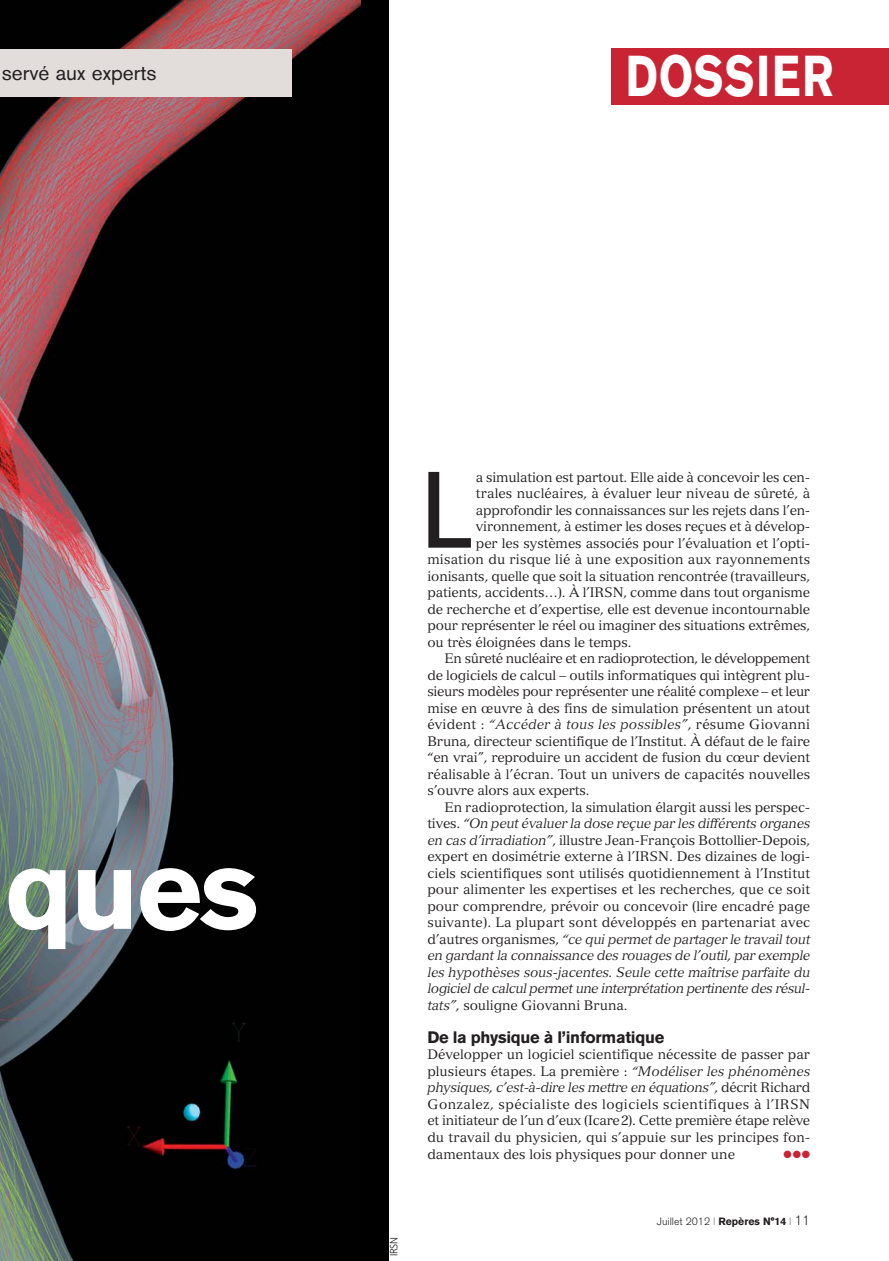
<style>
.page{position:relative;width:889px;height:1261px;background:#fff}
.page>*{position:absolute;margin:0;border:0;box-sizing:border-box;transform-origin:0 0}
.t1{font:700 112.5px "Akzidenz Grotesk BE";color:#fff}
.t2{font:108.45px "Frutiger";color:#231f20}
.t3{font:700 57px "Akzidenz Grotesk BE";letter-spacing:.03em;color:#fff;scale:.77 1}
.t4{font:21px "Akzidenz Grotesk BE";color:#231f20}
.t5{font:700 16.5px "Akzidenz Grotesk BE";letter-spacing:-.015em;color:#231f20}
.t6{font:13.5px/16.5px "Versailles";letter-spacing:-.01em;color:#231f20;text-align:justify}
.t7{font:italic 13.5px "Versailles";letter-spacing:-.015em;color:#231f20}
.t8{font:13.5px "Versailles";letter-spacing:.015em;color:#231f20}
.t9{font:italic 13.5px "Versailles";letter-spacing:.015em;color:#231f20}
.t10{font:13.5px "Versailles";letter-spacing:.01em;color:#231f20}
.t11{font:300 10.5px "Akzidenz Grotesk BE";color:#231f20}
.t12{font:300 10.5px "Frutiger";color:#231f20}
.t13{font:10.5px "Zapf Dingbats ITC";color:#c82434}
.s1{font-style:normal}
.s2{font-style:italic}
.s3{color:#808285}
.s4{font-weight:700}
.s5{font-size:13.5px}
</style>
<div class="page">
<div style="left:0;top:0;width:388px;height:1260px;background:#000"></div>
<img style="left:0;top:1px;width:360px;height:1259px">
<div style="left:0;top:49px;width:292px;height:47px;background:#e2ddda"></div>
<div style="left:611px;top:49px;width:278px;height:56px;background:#c92434"></div>
<h3 class="t4" style="left:2px;top:65px;width:156px">servé aux experts</h3>
<h3 class="t3" style="left:626px;top:56px;width:271px">DOSSIER</h3>
<h1 class="t1" style="left:5px;top:849px;width:255px">ques</h1>
<p class="t12" style="left:390px;top:1256px;width:21px;rotate:-90deg">IRSN</p>
<h2 class="t2" style="left:419px;top:466px;width:56px">L</h2>
<p class="t6" style="left:476px;top:470px;width:336px">a simulation est partout. Elle aide à concevoir les cen-</p>
<p class="t6" style="left:476px;top:486px;width:336px">trales nucléaires, à évaluer leur niveau de sûreté, à</p>
<p class="t6" style="left:476px;top:503px;width:336px">approfondir les connaissances sur les rejets dans l’en-</p>
<p class="t6" style="left:476px;top:519px;width:336px">vironnement, à estimer les doses reçues et à dévelop-</p>
<p class="t6" style="left:476px;top:536px;width:336px">per les systèmes associés pour l’évaluation et l’opti-</p>
<p class="t10" style="left:427px;top:554px;width:384px">misation du risque lié à une exposition aux rayonnements</p>
<p class="t6" style="left:427px;top:569px;width:384px">ionisants, quelle que soit la situation rencontrée (travailleurs,</p>
<p class="t6" style="left:427px;top:585px;width:384px">patients, accidents…). À l’IRSN, comme dans tout organisme</p>
<p class="t6" style="left:427px;top:602px;width:384px">de recherche et d’expertise, elle est devenue incontournable</p>
<p class="t6" style="left:427px;top:618px;width:384px">pour représenter le réel ou imaginer des situations extrêmes,</p>
<p class="t6" style="left:427px;top:635px;width:206px">ou très éloignées dans le temps.</p>
<p class="t6" style="left:444px;top:651px;width:367px">En sûreté nucléaire et en radioprotection, le développement</p>
<p class="t6" style="left:427px;top:668px;width:384px">de logiciels de calcul – outils informatiques qui intègrent plu-</p>
<p class="t6" style="left:427px;top:684px;width:384px">sieurs modèles pour représenter une réalité complexe – et leur</p>
<p class="t6" style="left:427px;top:701px;width:384px">mise en œuvre à des fins de simulation présentent un atout</p>
<p class="t9" style="left:427px;top:719px;width:384px"><span class="s1">évident :</span> “Accéder à tous les possibles”<span class="s1">, résume Giovanni</span></p>
<p class="t6" style="left:427px;top:734px;width:384px">Bruna, directeur scientifique de l’Institut. À défaut de le faire</p>
<p class="t6" style="left:427px;top:750px;width:384px">“en vrai”, reproduire un accident de fusion du cœur devient</p>
<p class="t6" style="left:427px;top:767px;width:384px">réalisable à l’écran. Tout un univers de capacités nouvelles</p>
<p class="t6" style="left:427px;top:783px;width:164px">s’ouvre alors aux experts.</p>
<p class="t6" style="left:444px;top:800px;width:367px">En radioprotection, la simulation élargit aussi les perspec-</p>
<p class="t7" style="left:427px;top:818px;width:384px"><span class="s1">tives.</span> “On peut évaluer la dose reçue par les différents organes</p>
<p class="t6" style="left:427px;top:833px;width:384px"><span class="s2">en cas d’irradiation”</span>, illustre Jean-François Bottollier-Depois,</p>
<p class="t6" style="left:427px;top:849px;width:384px">expert en dosimétrie externe à l’IRSN. Des dizaines de logi-</p>
<p class="t6" style="left:427px;top:866px;width:384px">ciels scientifiques sont utilisés quotidiennement à l’Institut</p>
<p class="t6" style="left:427px;top:882px;width:384px">pour alimenter les expertises et les recherches, que ce soit</p>
<p class="t6" style="left:427px;top:899px;width:384px">pour comprendre, prévoir ou concevoir (lire encadré page</p>
<p class="t8" style="left:427px;top:917px;width:384px">suivante). La plupart sont développés en partenariat avec</p>
<p class="t7" style="left:427px;top:934px;width:384px"><span class="s1">d’autres organismes,</span> “ce qui permet de partager le travail tout</p>
<p class="t7" style="left:427px;top:950px;width:384px">en gardant la connaissance des rouages de l’outil, par exemple</p>
<p class="t7" style="left:427px;top:967px;width:384px">les hypothèses sous-jacentes. Seule cette maîtrise parfaite du</p>
<p class="t7" style="left:427px;top:983px;width:384px">logiciel de calcul permet une interprétation pertinente des résul-</p>
<p class="t6" style="left:427px;top:998px;width:202px"><span class="s2">tats”</span>, souligne Giovanni Bruna.</p>
<p class="t5" style="left:427px;top:1031px;width:239px">De la physique à l’informatique</p>
<p class="t6" style="left:427px;top:1047px;width:384px">Développer un logiciel scientifique nécessite de passer par plusieurs étapes. La première : <span class="s2">“Modéliser les phénomènes physiques, c’est-à-dire les mettre en équations”</span>, décrit Richard Gonzalez, spécialiste des logiciels scientifiques à l’IRSN et initiateur de l’un d’eux (Icare2). Cette première étape relève du travail du physicien, qui s’appuie sur les principes fon&shy;damentaux des lois physiques pour donner une</p>
<p class="t13" style="left:783px;top:1150px;width:28px">●●●</p>
<p class="t11" style="left:657px;top:1217px;width:155px">Juillet 2012 <span class="s3">I</span> <span class="s4">Repères N°14</span> <span class="s3">I</span> <span class="s5">11</span></p>
</div>
